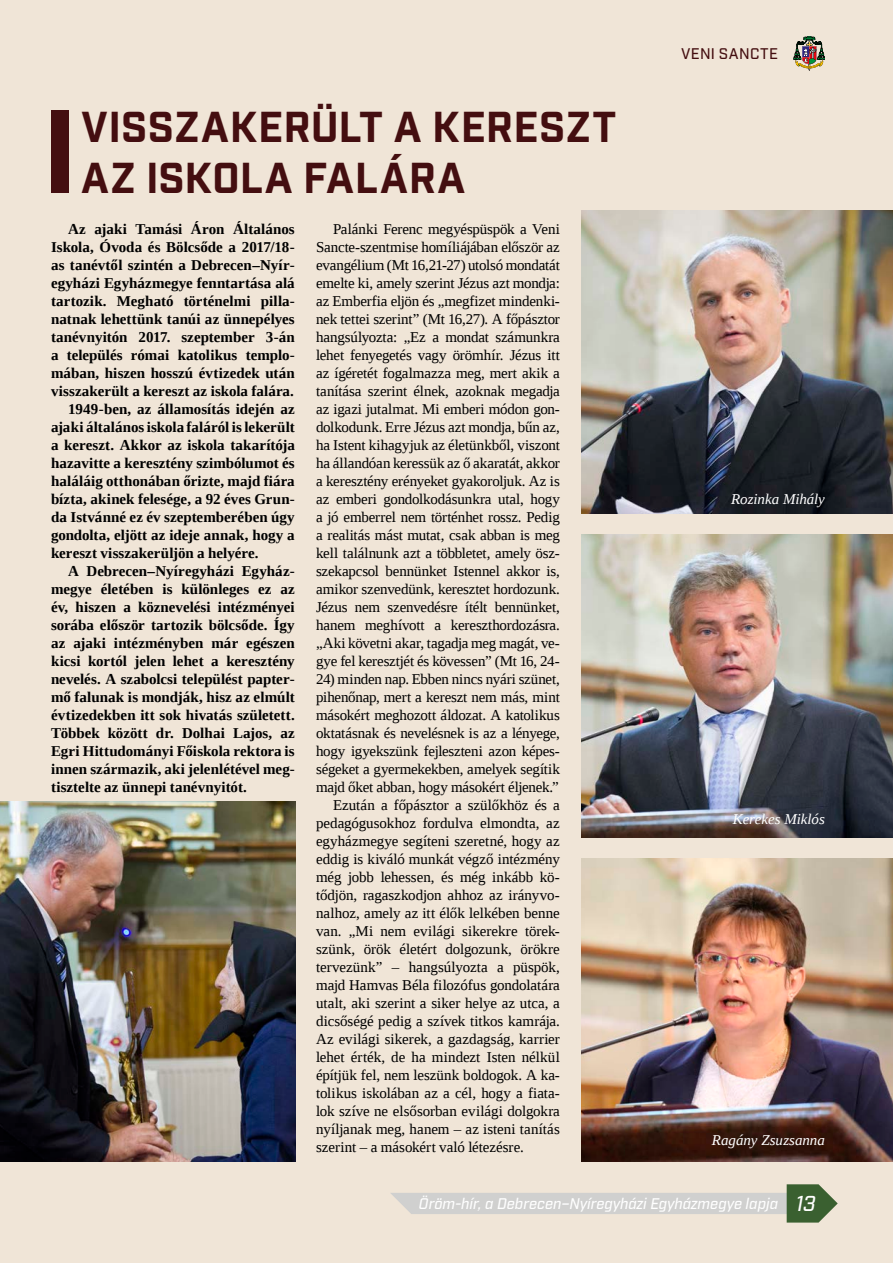
<style>
.page{position:relative;width:893px;height:1263px;background:#f0e5d7}
.page>*{position:absolute;margin:0;border:0;box-sizing:border-box;transform-origin:0 0}
.t1{font:700 42px/51px "Industry";letter-spacing:.015em;color:#440e10}
.t2{font:15px/18px "Tinos";letter-spacing:-.005em;color:#000;text-align:justify}
.t3{font:700 15px "Tinos";letter-spacing:.005em;color:#000}
.t4{font:italic 500 15px "Industry";color:#fff}
.t5{font:italic 15px "Tinos";letter-spacing:-.005em;color:#fff}
.t6{font:500 15px "Industry";letter-spacing:.035em;color:#440e10}
.s1{font-size:21px}
</style>
<div class="page">
<div style="left:51px;top:111px;width:17px;height:82px;background:#440e10"></div>
<svg style="left:794px;top:36px;width:31px;height:34px"></svg>
<img style="left:581px;top:210px;width:312px;height:303px">
<img style="left:581px;top:534px;width:312px;height:303px">
<img style="left:581px;top:858px;width:312px;height:303px">
<img style="left:0;top:801px;width:295px;height:360px">
<svg style="left:391px;top:1184px;width:447px;height:38px"></svg>
<h1 class="t1" style="left:81px;top:104px;width:537px">VISSZAKERÜLT A KERESZT<br>AZ ISKOLA FALÁRA</h1>
<p class="t3" style="left:68px;top:219px;width:228px">Az ajaki Tamási Áron Általános</p>
<p class="t3" style="left:51px;top:237px;width:245px">Iskola, Óvoda és Bölcsőde a 2017/18-</p>
<p class="t3" style="left:51px;top:255px;width:245px">as tanévtől szintén a Debrecen–Nyír-</p>
<p class="t3" style="left:51px;top:273px;width:245px">egyházi Egyházmegye fenntartása alá</p>
<p class="t3" style="left:51px;top:291px;width:245px">tartozik. Megható történelmi pilla-</p>
<p class="t3" style="left:51px;top:309px;width:245px">natnak lehettünk tanúi az ünnepélyes</p>
<p class="t3" style="left:51px;top:327px;width:245px">tanévnyitón 2017. szeptember 3-án</p>
<p class="t3" style="left:51px;top:345px;width:245px">a település római katolikus templo-</p>
<p class="t3" style="left:51px;top:363px;width:245px">mában, hiszen hosszú évtizedek után</p>
<p class="t3" style="left:51px;top:381px;width:244px">visszakerült a kereszt az iskola falára.</p>
<p class="t3" style="left:68px;top:399px;width:228px">1949-ben, az államosítás idején az</p>
<p class="t3" style="left:51px;top:417px;width:245px">ajaki általános iskola faláról is lekerült</p>
<p class="t3" style="left:51px;top:435px;width:245px">a kereszt. Akkor az iskola takarítója</p>
<p class="t3" style="left:51px;top:453px;width:245px">hazavitte a keresztény szimbólumot és</p>
<p class="t3" style="left:51px;top:471px;width:245px">haláláig otthonában őrizte, majd fiára</p>
<p class="t3" style="left:51px;top:489px;width:245px">bízta, akinek felesége, a 92 éves Grun-</p>
<p class="t3" style="left:51px;top:507px;width:245px">da Istvánné ez év szeptemberében úgy</p>
<p class="t3" style="left:51px;top:525px;width:245px">gondolta, eljött az ideje annak, hogy a</p>
<p class="t3" style="left:51px;top:543px;width:209px">kereszt visszakerüljön a helyére.</p>
<p class="t3" style="left:68px;top:561px;width:228px">A Debrecen–Nyíregyházi Egyház-</p>
<p class="t3" style="left:51px;top:579px;width:245px">megye életében is különleges ez az</p>
<p class="t3" style="left:51px;top:597px;width:245px">év, hiszen a köznevelési intézményei</p>
<p class="t3" style="left:51px;top:615px;width:245px">sorába először tartozik bölcsőde. Így</p>
<p class="t3" style="left:51px;top:633px;width:245px">az ajaki intézményben már egészen</p>
<p class="t3" style="left:51px;top:651px;width:245px">kicsi kortól jelen lehet a keresztény</p>
<p class="t3" style="left:51px;top:669px;width:245px">nevelés. A szabolcsi települést papter-</p>
<p class="t3" style="left:51px;top:687px;width:245px">mő falunak is mondják, hisz az elmúlt</p>
<p class="t3" style="left:51px;top:705px;width:245px">évtizedekben itt sok hivatás született.</p>
<p class="t3" style="left:51px;top:723px;width:245px">Többek között dr. Dolhai Lajos, az</p>
<p class="t3" style="left:51px;top:741px;width:245px">Egri Hittudományi Főiskola rektora is</p>
<p class="t3" style="left:51px;top:759px;width:245px">innen származik, aki jelenlétével meg-</p>
<p class="t3" style="left:51px;top:777px;width:197px">tisztelte az ünnepi tanévnyitót.</p>
<p class="t2" style="left:316px;top:220px;width:245px;text-indent:17px">Palánki Ferenc megyéspüspök a Veni Sancte-szentmise homíliájában először az evangélium (Mt 16,21-27) utolsó mondatát emelte ki, amely szerint Jézus azt mondja: az Emberfia eljön és „megfizet mindenki&shy;nek tettei szerint” (Mt 16,27). A főpásztor hangsúlyozta: „Ez a mondat számunkra lehet fenyegetés vagy örömhír. Jézus itt az ígéretét fogalmazza meg, mert akik a tanítása szerint élnek, azoknak megadja az igazi jutalmat. Mi emberi módon gon&shy;dolkodunk. Erre Jézus azt mondja, bűn az, ha Istent kihagyjuk az életünkből, viszont ha állandóan keressük az ő akaratát, akkor a keresztény erényeket gyakoroljuk. Az is az emberi gondolkodásunkra utal, hogy a jó emberrel nem történhet rossz. Pedig a realitás mást mutat, csak abban is meg kell találnunk azt a többletet, amely ös - szekapcsol bennünket Istennel akkor is, amikor szenvedünk, keresztet hordozunk.<br>Jézus nem szenvedésre ítélt bennünket, hanem meghívott a kereszthordozásra. „Aki követni akar, tagadja meg magát, ve&shy;gye fel keresztjét és kövessen” (Mt 16, 24-</p>
<p class="t2" style="left:316px;top:670px;width:245px">24) minden nap. Ebben nincs nyári szünet,</p>
<p class="t2" style="left:316px;top:688px;width:245px">pihenőnap, mert a kereszt nem más, mint</p>
<p class="t2" style="left:316px;top:706px;width:245px">másokért meghozott áldozat. A katolikus</p>
<p class="t2" style="left:316px;top:724px;width:245px">oktatásnak és nevelésnek is az a lényege,</p>
<p class="t2" style="left:316px;top:742px;width:245px">hogy igyekszünk fejleszteni azon képes-</p>
<p class="t2" style="left:316px;top:760px;width:245px">ségeket a gyermekekben, amelyek segítik</p>
<p class="t2" style="left:316px;top:778px;width:244px">majd őket abban, hogy másokért éljenek.”</p>
<p class="t2" style="left:333px;top:796px;width:228px">Ezután a főpásztor a szülőkhöz és a</p>
<p class="t2" style="left:316px;top:814px;width:245px">pedagógusokhoz fordulva elmondta, az</p>
<p class="t2" style="left:316px;top:832px;width:245px">egyházmegye segíteni szeretné, hogy az</p>
<p class="t2" style="left:316px;top:850px;width:245px">eddig is kiváló munkát végző intézmény</p>
<p class="t2" style="left:316px;top:868px;width:245px">még jobb lehessen, és még inkább kö-</p>
<p class="t2" style="left:316px;top:886px;width:245px">tődjön, ragaszkodjon ahhoz az irányvo-</p>
<p class="t2" style="left:316px;top:904px;width:245px">nalhoz, amely az itt élők lelkében benne</p>
<p class="t2" style="left:316px;top:922px;width:245px">van. „Mi nem evilági sikerekre törek-</p>
<p class="t2" style="left:316px;top:940px;width:245px">szünk, örök életért dolgozunk, örökre</p>
<p class="t2" style="left:316px;top:958px;width:245px">tervezünk” – hangsúlyozta a püspök,</p>
<p class="t2" style="left:316px;top:976px;width:245px">majd Hamvas Béla filozófus gondolatára</p>
<p class="t2" style="left:316px;top:994px;width:245px">utalt, aki szerint a siker helye az utca, a</p>
<p class="t2" style="left:316px;top:1012px;width:245px">dicsőségé pedig a szívek titkos kamrája.</p>
<p class="t2" style="left:316px;top:1030px;width:245px">Az evilági sikerek, a gazdagság, karrier</p>
<p class="t2" style="left:316px;top:1048px;width:245px">lehet érték, de ha mindezt Isten nélkül</p>
<p class="t2" style="left:316px;top:1066px;width:245px">építjük fel, nem leszünk boldogok. A ka-</p>
<p class="t2" style="left:316px;top:1084px;width:245px">tolikus iskolában az a cél, hogy a fiata-</p>
<p class="t2" style="left:316px;top:1102px;width:245px">lok szíve ne elsősorban evilági dolgokra</p>
<p class="t2" style="left:316px;top:1120px;width:245px">nyíljanak meg, hanem – az isteni tanítás</p>
<p class="t2" style="left:316px;top:1138px;width:209px">szerint – a másokért való létezésre.</p>
<p class="t6" style="left:681px;top:44px;width:99px">VENI SANCTE</p>
<p class="t5" style="left:731px;top:489px;width:95px">Rozinka Mihály</p>
<p class="t5" style="left:733px;top:809px;width:94px">Kerekes Miklós</p>
<p class="t5" style="left:712px;top:1130px;width:115px">Ragány Zsuzsanna</p>
<p class="t4" style="left:419px;top:1195px;width:398px">Öröm-hír, a Debrecen–Nyíregyházi Egyházmegye lapja <span class="s1">13</span></p>
</div>
